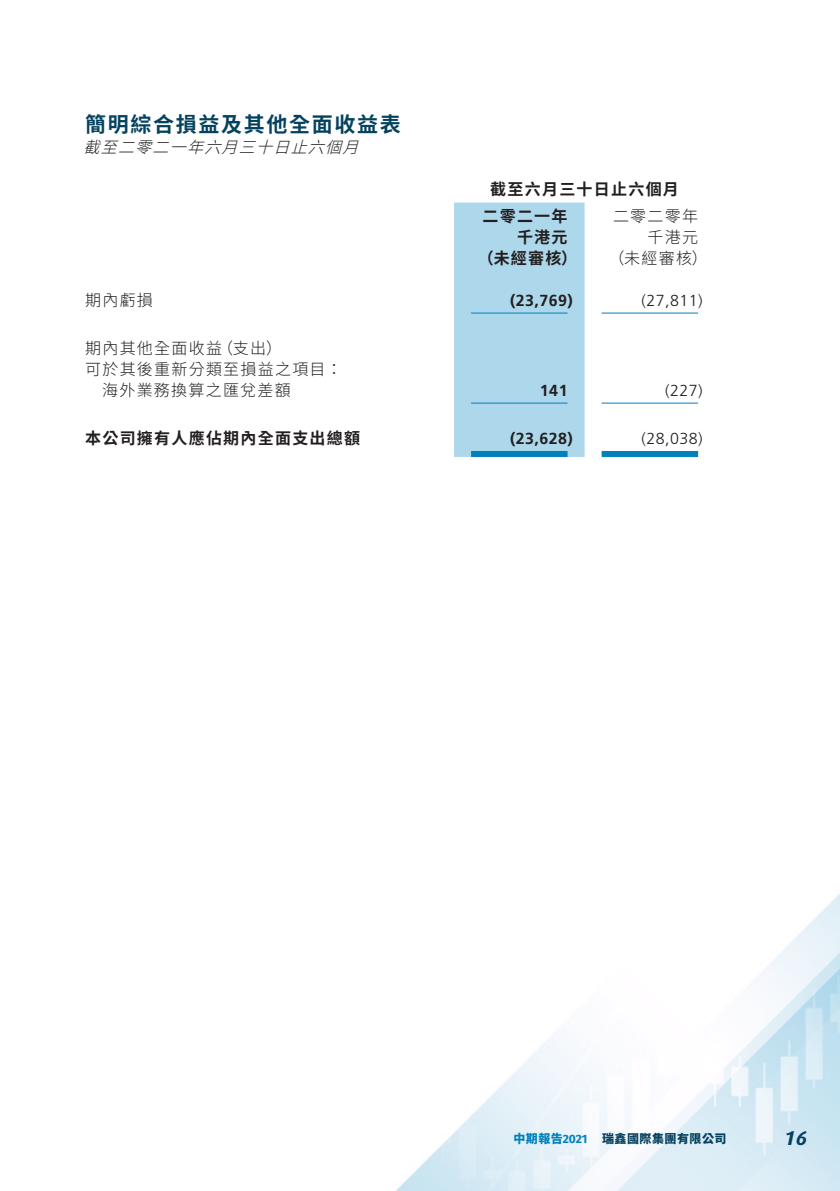
<style>
.page{position:relative;width:840px;height:1191px;background:#fff}
.page>*{position:absolute;margin:0;border:0;box-sizing:border-box;transform-origin:0 0}
.Heading_1{font:700 21px "Source Han Sans TC";letter-spacing:.08em;color:#05425f}
.t1{font:italic 700 20px "Dax";color:#05425f}
.Body_Text{font:300 16px "Source Han Sans TC";letter-spacing:.08em;color:#231f20}
.Body_Text-2{font:700 16px "Source Han Sans TC";letter-spacing:.08em;color:#231f20}
.Body_Text-3{font:300 16px "Frutiger LT Std";letter-spacing:.03em;color:#231f20}
.Body_Text-4{font:700 16px "Frutiger LT Std";letter-spacing:.03em;color:#231f20}
.Body_Text-5{font:italic 300 16px "Source Han Sans TC";color:#231f20}
.t2{font:800 12px "Source Han Sans TC";letter-spacing:.04em;color:#05425f}
.t3{font:800 12px "Source Han Sans TC";color:#0081bb}
.s1{font-family:"Fira Sans";font-weight:700}
</style>
<div class="page">
<img style="left:396px;top:202px;width:443px;height:989px">
<div style="left:454px;top:202px;width:130px;height:255px;background:#add8eb"></div>
<hr style="left:471px;top:312px;width:96px;height:1px;background:#0081bb">
<hr style="left:601px;top:312px;width:96px;height:1px;background:#0081bb">
<hr style="left:471px;top:402px;width:96px;height:1px;background:#0081bb">
<hr style="left:601px;top:402px;width:96px;height:1px;background:#0081bb">
<div style="left:471px;top:451px;width:96px;height:6px;background:#0081bb"></div>
<div style="left:601px;top:451px;width:96px;height:6px;background:#0081bb"></div>
<p class="Heading_1" style="left:85px;top:112px;width:317px">簡明綜合損益及其他全面收益表</p>
<p class="Body_Text-5" style="left:83px;top:138px;width:288px">截至二零二一年六月三十日止六個月</p>
<p class="Body_Text" style="left:85px;top:291px;width:69px">期內虧損</p>
<p class="Body_Text" style="left:217px;top:339px;width:66px">（支出(</p>
<p class="Body_Text" style="left:85px;top:339px;width:138px">期內其他全面收益</p>
<p class="Body_Text" style="left:85px;top:360px;width:258px">可於其後重新分類至損益之項目：</p>
<p class="Body_Text" style="left:102px;top:381px;width:190px">海外業務換算之匯兌差額</p>
<p class="Body_Text-2" style="left:85px;top:429px;width:276px">本公司擁有人應佔期內全面支出總額</p>
<p class="Body_Text-2" style="left:490px;top:180px;width:190px">截至六月三十日止六個月</p>
<p class="Body_Text" style="left:612px;top:207px;width:86px">二零二零年</p>
<p class="Body_Text-2" style="left:482px;top:207px;width:86px">二零二一年</p>
<p class="Body_Text-2" style="left:516px;top:228px;width:52px">千港元</p>
<p class="Body_Text" style="left:647px;top:228px;width:52px">千港元</p>
<p class="Body_Text-2" style="left:477px;top:249px;width:101px">（未經審核）</p>
<p class="Body_Text" style="left:608px;top:249px;width:101px">（未經審核(</p>
<p class="Body_Text-4" style="left:510px;top:291px;width:64px">)23,769(</p>
<p class="Body_Text-3" style="left:641px;top:291px;width:62px">)27,811(</p>
<p class="Body_Text-4" style="left:539px;top:381px;width:29px">141</p>
<p class="Body_Text-3" style="left:664px;top:381px;width:39px">)227(</p>
<p class="Body_Text-4" style="left:510px;top:429px;width:64px">)23,628(</p>
<p class="Body_Text-3" style="left:641px;top:429px;width:62px">)28,038(</p>
<p class="t3" style="left:513px;top:1131px;width:75px">中期報告<span class="s1">2021</span></p>
<p class="t2" style="left:601px;top:1131px;width:126px">瑞鑫國際集團有限公司</p>
<p class="t1" style="left:783px;top:1126px;width:25px">16</p>
</div>
